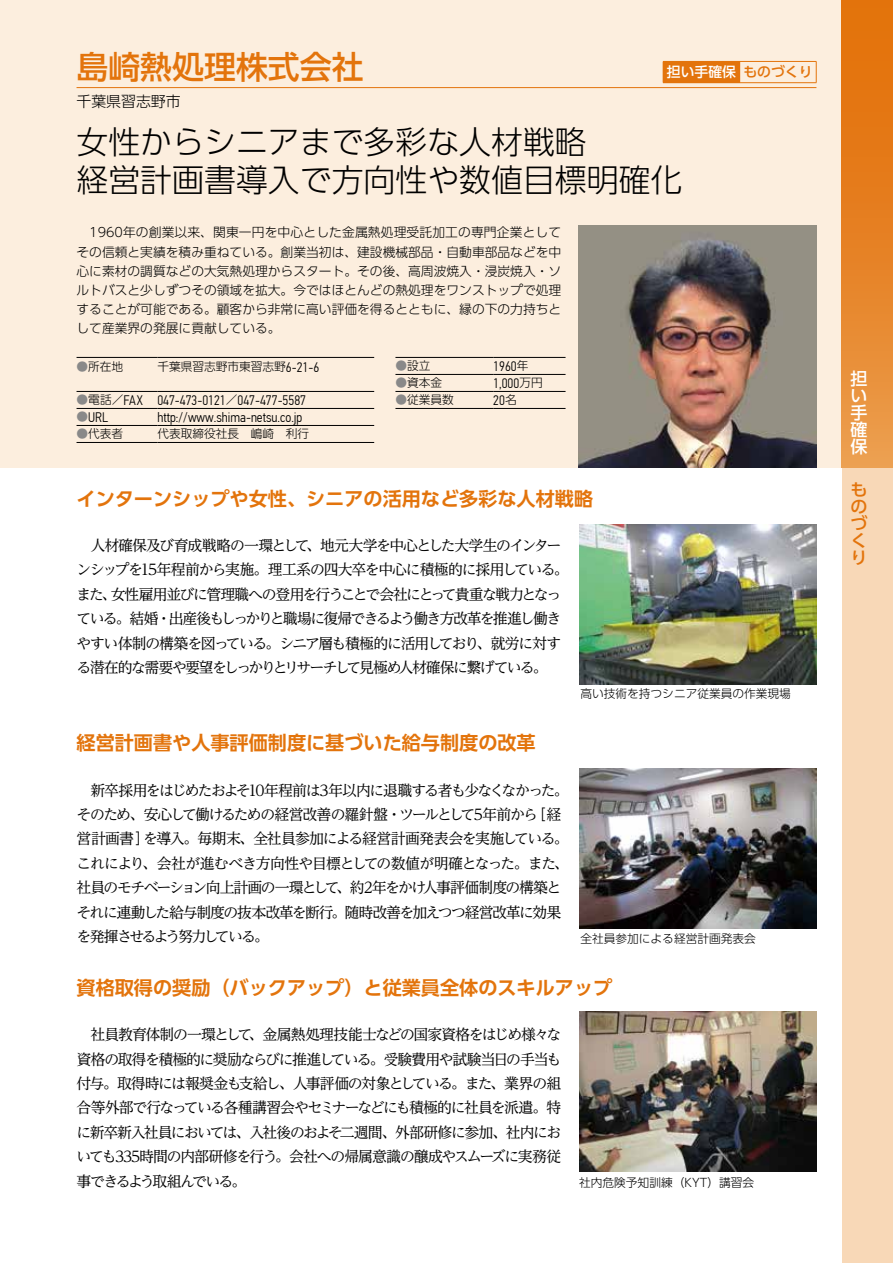
<style>
.page{position:relative;width:893px;height:1263px;background:#fff}
.page>*{position:absolute;margin:0;border:0;box-sizing:border-box;transform-origin:0 0}
.t1{font:300 31.95px/38.2px "UD Shin Go Pro";color:#000}
.t2{font:500 31.95px "UD Shin Go Pro";color:#e3740c}
.t3{font:700 19.2px "UD Shin Go Pro De";color:#e3740c}
.t4{font:500 16.95px/17px "UD Shin Go Pro";color:#fff;text-align:justify}
.t5{font:500 16.95px/17px "UD Shin Go Pro";color:#e3740c}
.t6{font:14.85px/24.5px "UD Reimin Pro";letter-spacing:-.095em;color:#000}
.t7{font:300 14.85px "UD Shin Go Pro";color:#000}
.t8{font:300 13.8px "PF Din Text Cond Pro";color:#000}
.t9{font:500 13.8px "UD Shin Go Pro";color:#fff}
.t10{font:300 12.75px/19.2px "UD Shin Go Pro";color:#000;text-align:justify}
.t11{font:300 11.7px "UD Shin Go Pro";color:#000}
.s1{color:#e3740c}
.s2{color:#898989}
.s3{font-family:"PF Din Text Cond Pro";font-size:13.8px}
.s4{font-family:"UD Shin Go Pro";font-size:11.7px;color:#898989}
.s5{font-family:"UD Shin Go Pro";font-size:11.7px}
</style>
<div class="page">
<div style="left:0;top:0;width:893px;height:468px;background:#fceede"></div>
<div style="left:842px;top:0;width:51px;height:468px;background:linear-gradient(to bottom,#e26c02,#eb9a4a)"></div>
<div style="left:842px;top:468px;width:51px;height:795px;background:#f8d8b7"></div>
<img style="left:580px;top:768px;width:237px;height:160px">
<img style="left:580px;top:1011px;width:237px;height:160px">
<img style="left:578px;top:225px;width:239px;height:243px">
<img style="left:580px;top:524px;width:237px;height:160px">
<hr style="left:77px;top:87px;width:739px;height:1px;background:#e3740c">
<div style="left:663px;top:61px;width:77px;height:22px;background:#e3740c"></div>
<hr style="left:740px;top:61px;width:76px;height:1px;background:#e3740c">
<svg style="left:816px;top:62px;width:1px;height:20px"></svg>
<hr style="left:740px;top:82px;width:76px;height:1px;background:#e3740c">
<hr style="left:77px;top:357px;width:80px;height:1px;background:#000">
<hr style="left:157px;top:357px;width:217px;height:1px;background:#000">
<hr style="left:77px;top:391px;width:80px;height:1px;background:#000">
<hr style="left:157px;top:391px;width:217px;height:1px;background:#000">
<hr style="left:77px;top:408px;width:80px;height:1px;background:#000">
<hr style="left:157px;top:408px;width:217px;height:1px;background:#000">
<hr style="left:77px;top:425px;width:80px;height:1px;background:#000">
<hr style="left:157px;top:425px;width:217px;height:1px;background:#000">
<hr style="left:77px;top:442px;width:80px;height:1px;background:#000">
<hr style="left:157px;top:442px;width:217px;height:1px;background:#000">
<hr style="left:395px;top:357px;width:98px;height:1px;background:#000">
<hr style="left:493px;top:357px;width:73px;height:1px;background:#000">
<hr style="left:395px;top:374px;width:98px;height:1px;background:#000">
<hr style="left:493px;top:374px;width:73px;height:1px;background:#000">
<hr style="left:395px;top:391px;width:98px;height:1px;background:#000">
<hr style="left:493px;top:391px;width:73px;height:1px;background:#000">
<hr style="left:395px;top:408px;width:98px;height:1px;background:#000">
<hr style="left:493px;top:408px;width:73px;height:1px;background:#000">
<h1 class="t2" style="left:77px;top:41px;width:289px">島崎熱処理株式会社</h1>
<p class="t9" style="left:667px;top:61px;width:147px">担い手確保<span class="s1">ものづくり</span></p>
<p class="t7" style="left:77px;top:89px;width:106px">千葉県習志野市</p>
<h1 class="t1" style="left:77px;top:121px;width:607px">女性からシニアまで多彩な人材戦略<br>経営計画書導入で方向性や数値目標明確化</h1>
<p class="t10" style="left:77px;top:222px;width:486px">　1960年の創業以来、関東一円を中心とした金属熱処理受託加工の専門企業としてその信頼と実績を積み重ねている。創業当初は、建設機械部品・自動車部品などを中心に素材の調質などの大気熱処理からスタート。その後、高周波焼入・浸炭焼入・ソルトバスと少しずつその領域を拡大。今ではほとんどの熱処理をワンストップで処理することが可能である。顧客から非常に高い評価を得るとともに、縁の下の力持ちとして産業界の発展に貢献している。</p>
<p class="t11" style="left:77px;top:357px;width:48px"><span class="s2">●</span>所在地</p>
<p class="t11" style="left:157px;top:357px;width:163px">千葉県習志野市東習志野<span class="s3">6-21-6</span></p>
<p class="t8" style="left:77px;top:392px;width:231px"><span class="s4">●</span><span class="s5">電話／</span>FAX 047-473-0121<span class="s5">／</span>047-477-5587</p>
<p class="t8" style="left:77px;top:409px;width:33px"><span class="s4">●</span>URL</p>
<p class="t8" style="left:157px;top:409px;width:147px">http://www.shima-netsu.co.jp</p>
<p class="t11" style="left:77px;top:424px;width:48px"><span class="s2">●</span>代表者</p>
<p class="t11" style="left:157px;top:424px;width:154px">代表取締役社長　嶋崎　利行</p>
<p class="t11" style="left:395px;top:356px;width:37px"><span class="s2">●</span>設立</p>
<p class="t8" style="left:493px;top:358px;width:37px">1960<span class="s5">年</span></p>
<p class="t11" style="left:395px;top:373px;width:48px"><span class="s2">●</span>資本金</p>
<p class="t8" style="left:493px;top:375px;width:51px">1,000<span class="s5">万円</span></p>
<p class="t11" style="left:395px;top:390px;width:60px"><span class="s2">●</span>従業員数</p>
<p class="t8" style="left:493px;top:392px;width:25px">20<span class="s5">名</span></p>
<p class="t3" style="left:77px;top:483px;width:518px">インターンシップや女性、シニアの活用など多彩な人材戦略</p>
<p class="t6" style="left:77px;top:533px;width:494px">　人材確保及び育成戦略の一環として、地元大学を中心とした大学生のインターンシップを15年程前から実施。理工系の四大卒を中心に積極的に採用している。また、女性雇用並びに管理職への登用を行うことで会社にとって貴重な戦力となっている。結婚・出産後もしっかりと職場に復帰できるよう働き方改革を推進し働きやすい体制の構築を図っている。シニア層も積極的に活用しており、就労に対する潜在的な需要や要望をしっかりとリサーチして見極め人材確保に繋げている。</p>
<p class="t11" style="left:580px;top:684px;width:212px">高い技術を持つシニア従業員の作業現場</p>
<p class="t3" style="left:77px;top:727px;width:461px">経営計画書や人事評価制度に基づいた給与制度の改革</p>
<p class="t6" style="left:77px;top:777px;width:494px">　新卒採用をはじめたおよそ10年程前は3年以内に退職する者も少なくなかった。そのため、安心して働けるための経営改善の羅針盤・ツールとして5年前から［経営計画書］を導入。毎期末、全社員参加による経営計画発表会を実施している。これにより、会社が進むべき方向性や目標としての数値が明確となった。また、社員のモチベーション向上計画の一環として、約2年をかけ人事評価制度の構築とそれに連動した給与制度の抜本改革を断行。随時改善を加えつつ経営改革に効果を発揮させるよう努力している。</p>
<p class="t3" style="left:77px;top:972px;width:537px">資格取得の奨励（バックアップ）と従業員全体のスキルアップ</p>
<p class="t6" style="left:77px;top:1022px;width:486px;text-align:justify">　社員教育体制の一環として、金属熱処理技能士などの国家資格をはじめ様々な資格の取得を積極的に奨励ならびに推進している。受験費用や試験当日の手当も付与。取得時には報奨金も支給し、人事評価の対象としている。また、業界の組合等外部で行なっている各種講習会やセミナーなどにも積極的に社員を派遣。特に新卒新入社員においては、入社後のおよそ二週間、外部研修に参加、社内においても335時間の内部研修を行う。会社への帰属意識の醸成やスムーズに実務従事できるよう取組んでいる。</p>
<p class="t11" style="left:580px;top:929px;width:177px">全社員参加による経営計画発表会</p>
<p class="t11" style="left:579px;top:1173px;width:176px">社内危険予知訓練（KYT）講習会</p>
<p class="t4" style="left:850px;top:369px;width:18px">担い手確保</p>
<p class="t5" style="left:850px;top:480px;width:19px">ものづくり</p>
</div>
